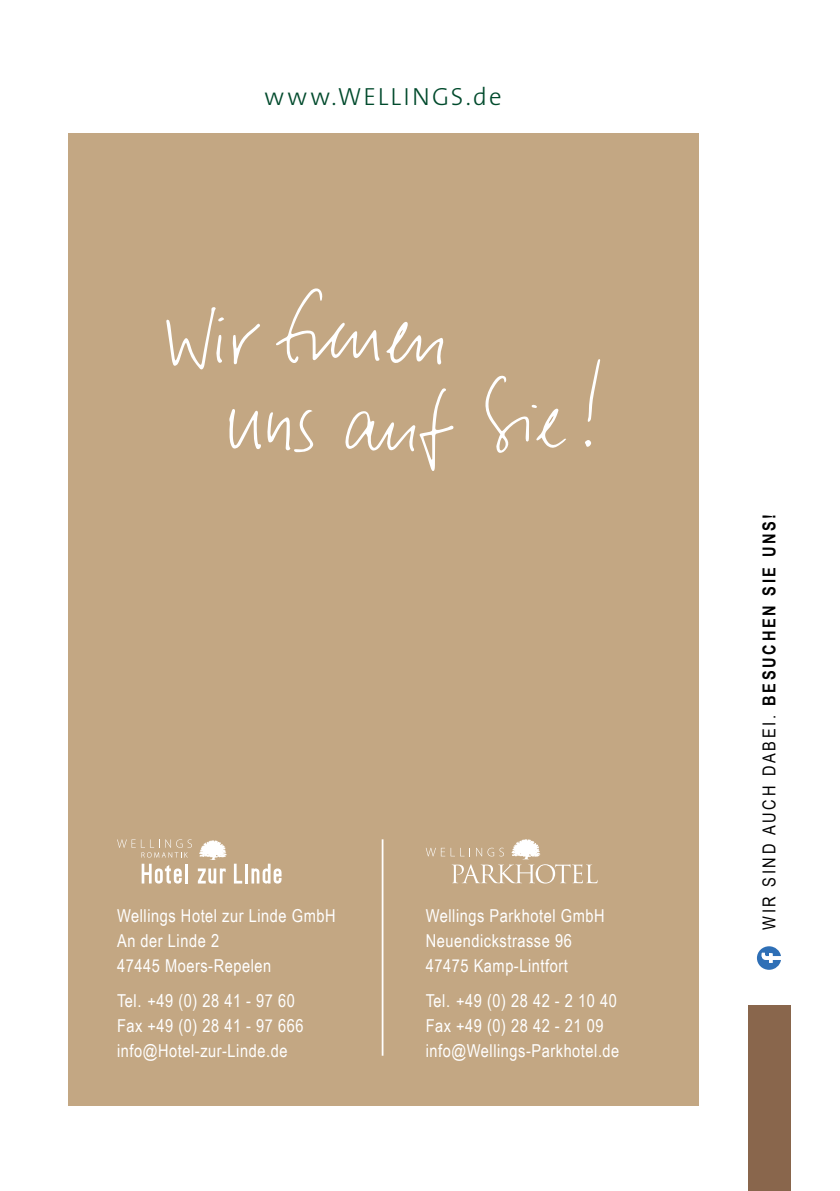
<style>
.page{position:relative;width:840px;height:1191px;background:#fff}
.page>*{position:absolute;margin:0;border:0;box-sizing:border-box;transform-origin:0 0}
.t1{font:300 25px "The Sans";letter-spacing:.09em;color:#004a2c}
.t2{font:17.8px/25px "Arial Narrow";letter-spacing:.03em;color:#fff}
.t3{font:17.8px "Arial Narrow";letter-spacing:.15em;color:#000}
.s1{font-weight:700}
</style>
<div class="page">
<svg style="left:757px;top:946px;width:23px;height:23px"></svg>
<div style="left:68px;top:133px;width:630px;height:973px;background:#c3a783"></div>
<hr style="left:381px;top:839px;width:2px;height:216px;background:#fff">
<svg style="left:199px;top:840px;width:27px;height:20px"></svg>
<svg style="left:141px;top:863px;width:41px;height:20px"></svg>
<hr style="left:185px;top:863px;width:2px;height:20px;background:#fff">
<svg style="left:198px;top:868px;width:27px;height:15px"></svg>
<svg style="left:234px;top:863px;width:47px;height:20px"></svg>
<svg style="left:117px;top:839px;width:75px;height:18px"></svg>
<svg style="left:426px;top:839px;width:171px;height:44px"></svg>
<div style="left:747px;top:1005px;width:42px;height:186px;background:#89664c"></div>
<svg style="left:276px;top:288px;width:103px;height:75px"></svg>
<svg style="left:386px;top:322px;width:57px;height:42px"></svg>
<svg style="left:232px;top:324px;width:28px;height:40px"></svg>
<svg style="left:166px;top:307px;width:58px;height:63px"></svg>
<svg style="left:345px;top:388px;width:108px;height:83px"></svg>
<svg style="left:229px;top:409px;width:32px;height:40px"></svg>
<svg style="left:587px;top:359px;width:12px;height:63px"></svg>
<svg style="left:267px;top:409px;width:47px;height:43px"></svg>
<svg style="left:585px;top:440px;width:6px;height:7px"></svg>
<svg style="left:485px;top:375px;width:81px;height:78px"></svg>
<h1 class="t1" style="left:264px;top:76px;width:238px">www.WELLINGS.de</h1>
<p class="t2" style="left:117px;top:902px;width:220px">Wellings Hotel zur Linde GmbH<br>An der Linde 2<br>47445 Moers-Repelen</p>
<p class="t2" style="left:117px;top:987px;width:188px">Tel. +49 (0) 28 41 - 97 60<br>Fax +49 (0) 28 41 - 97 666 info@Hotel-zur-Linde.de</p>
<p class="t2" style="left:425px;top:902px;width:180px">Wellings Parkhotel GmbH<br>Neuendickstrasse 96<br>47475 Kamp-Lintfort</p>
<p class="t2" style="left:425px;top:987px;width:195px">Tel. +49 (0) 28 42 - 2 10 40<br>Fax +49 (0) 28 42 - 21 09 info@Wellings-Parkhotel.de</p>
<p class="t3" style="left:755px;top:930px;width:417px;rotate:-90deg">WIR SIND AUCH DABEI. <span class="s1">BESUCHEN SIE UNS!</span></p>
</div>
